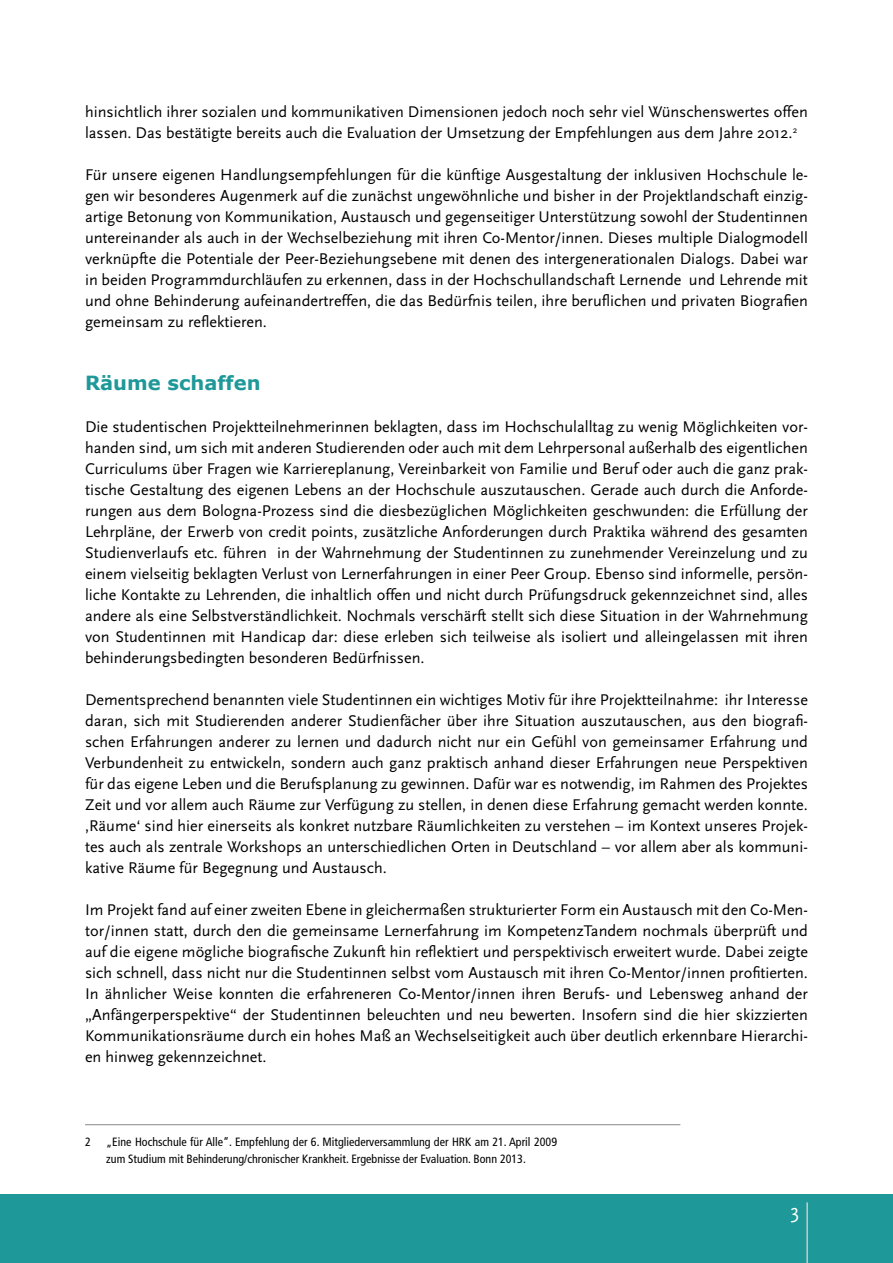
<style>
.page{position:relative;width:893px;height:1263px;background:#fff}
.page>*{position:absolute;margin:0;border:0;box-sizing:border-box;transform-origin:0 0}
.t1{font:21px "Scala Sans";color:#fff}
.Zw-Head{font:700 19.5px "Verdana";color:#1e9898}
.t2{font:16.2px/21px "Scala Sans";color:#000;text-align:justify}
.Fußnote{font:condensed 12px/16.5px "Frutiger";color:#000}
</style>
<div class="page">
<div style="left:0;top:1194px;width:893px;height:69px;background:#1e9898"></div>
<hr style="left:806px;top:1202px;width:2px;height:61px;background:#cacaca">
<hr style="left:85px;top:1124px;width:595px;height:1px;background:#878787">
<p class="t2" style="left:85px;top:102px;width:724px">hinsichtlich ihrer sozialen und kommunikativen Dimensionen jedoch noch sehr viel Wünschenswertes offen lassen. Das bestätigte bereits auch die Evaluation der Umsetzung der Empfehlungen aus dem Jahre 2012.<sup>2</sup></p>
<p class="t2" style="left:85px;top:165px;width:724px">Für unsere eigenen Handlungsempfehlungen für die künftige Ausgestaltung der inklusiven Hochschule le&shy;gen wir besonderes Augenmerk auf die zunächst ungewöhnliche und bisher in der Projektlandschaft einzig&shy;artige Betonung von Kommunikation, Austausch und gegenseitiger Unterstützung sowohl der Studentinnen untereinander als auch in der Wechselbeziehung mit ihren Co-Mentor/innen. Dieses multiple Dialogmodell verknüpfte die Potentiale der Peer-Beziehungsebene mit denen des intergenerationalen Dialogs. Dabei war in beiden Programmdurchläufen zu erkennen, dass in der Hochschullandschaft Lernende und Lehrende mit und ohne Behinderung aufeinandertreffen, die das Bedürfnis teilen, ihre beruflichen und privaten Biografien gemeinsam zu reflektieren.</p>
<p class="Zw-Head" style="left:85px;top:369px;width:177px">Räume schaffen</p>
<p class="t2" style="left:85px;top:417px;width:724px">Die studentischen Projektteilnehmerinnen beklagten, dass im Hochschulalltag zu wenig Möglichkeiten vor&shy;handen sind, um sich mit anderen Studierenden oder auch mit dem Lehrpersonal außerhalb des eigentlichen Curriculums über Fragen wie Karriereplanung, Vereinbarkeit von Familie und Beruf oder auch die ganz prak&shy;tische Gestaltung des eigenen Lebens an der Hochschule auszutauschen. Gerade auch durch die Anforde&shy;rungen aus dem Bologna-Prozess sind die diesbezüglichen Möglichkeiten geschwunden: die Erfüllung der Lehrpläne, der Erwerb von credit points, zusätzliche Anforderungen durch Praktika während des gesamten Studienverlaufs etc. führen in der Wahrnehmung der Studentinnen zu zunehmender Vereinzelung und zu einem vielseitig beklagten Verlust von Lernerfahrungen in einer Peer Group. Ebenso sind informelle, persön&shy;liche Kontakte zu Lehrenden, die inhaltlich offen und nicht durch Prüfungsdruck gekennzeichnet sind, alles andere als eine Selbstverständlichkeit. Nochmals verschärft stellt sich diese Situation in der Wahrnehmung von Studentinnen mit Handicap dar: diese erleben sich teilweise als isoliert und alleingelassen mit ihren behinderungsbedingten besonderen Bedürfnissen.</p>
<p class="t2" style="left:85px;top:690px;width:724px">Dementsprechend benannten viele Studentinnen ein wichtiges Motiv für ihre Projektteilnahme: ihr Interesse daran, sich mit Studierenden anderer Studienfächer über ihre Situation auszutauschen, aus den biografi&shy;schen Erfahrungen anderer zu lernen und dadurch nicht nur ein Gefühl von gemeinsamer Erfahrung und Verbundenheit zu entwickeln, sondern auch ganz praktisch anhand dieser Erfahrungen neue Perspektiven für das eigene Leben und die Berufsplanung zu gewinnen. Dafür war es notwendig, im Rahmen des Projektes Zeit und vor allem auch Räume zur Verfügung zu stellen, in denen diese Erfahrung gemacht werden konnte. ‚Räume‘ sind hier einerseits als konkret nutzbare Räumlichkeiten zu verstehen – im Kontext unseres Projek&shy;tes auch als zentrale Workshops an unterschiedlichen Orten in Deutschland – vor allem aber als kommuni&shy;kative Räume für Begegnung und Austausch.</p>
<p class="t2" style="left:85px;top:900px;width:724px">Im Projekt fand auf einer zweiten Ebene in gleichermaßen strukturierter Form ein Austausch mit den Co-Men&shy;tor/innen statt, durch den die gemeinsame Lernerfahrung im KompetenzTandem nochmals überprüft und auf die eigene mögliche biografische Zukunft hin reflektiert und perspektivisch erweitert wurde. Dabei zeigte sich schnell, dass nicht nur die Studentinnen selbst vom Austausch mit ihren Co-Mentor/innen profitierten.<br>In ähnlicher Weise konnten die erfahreneren Co-Mentor/innen ihren Berufs- und Lebensweg anhand der „Anfängerperspektive“ der Studentinnen beleuchten und neu bewerten. Insofern sind die hier skizzierten Kommunikationsräume durch ein hohes Maß an Wechselseitigkeit auch über deutlich erkennbare Hierarchi&shy;en hinweg gekennzeichnet.</p>
<p class="Fußnote" style="left:85px;top:1134px;width:7px">2</p>
<p class="Fußnote" style="left:106px;top:1134px;width:452px">„Eine Hochschule für Alle“. Empfehlung der 6. Mitgliederversammlung der HRK am 21. April 2009 zum Studium mit Behinderung/chronischer Krankheit. Ergebnisse der Evaluation. Bonn 2013.</p>
<p class="t1" style="left:790px;top:1200px;width:11px">3</p>
</div>
